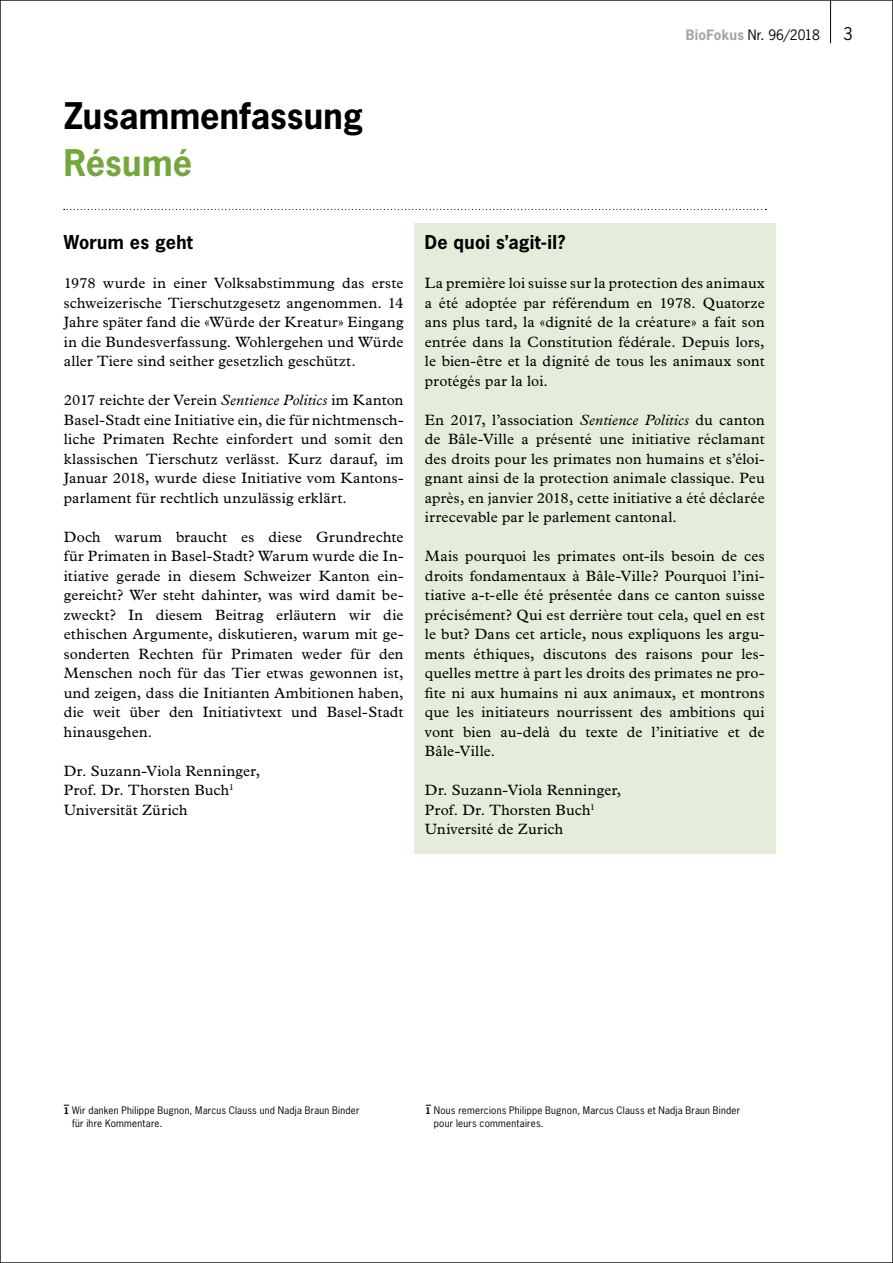
<style>
.page{position:relative;width:893px;height:1263px;background:#fff}
.page>*{position:absolute;margin:0;border:0;box-sizing:border-box;transform-origin:0 0}
.t1{font:700 34.5px "News Gothic";letter-spacing:.005em;color:#000}
.t2{font:700 34.5px "News Gothic";letter-spacing:.01em;color:#75a63c}
.t3{font:700 18px "News Gothic";letter-spacing:.015em;color:#000}
.t4{font:16.5px "News Gothic";color:#000}
.t5{font:15px/19.5px "Plantin";letter-spacing:.015em;color:#000;text-align:justify}
.t6{font:13.5px "News Gothic";color:#000}
.t7{font:9.75px/12.8px "News Gothic";letter-spacing:.025em;color:#000}
.s1{font-weight:700;color:#a4a4a4}
.s2{font-style:italic}
.s3{font-weight:700;font-size:8.7px}
</style>
<div class="page">
<hr style="left:830px;top:0;width:1px;height:43px;background:#000">
<div style="left:414px;top:223px;width:361px;height:631px;background:#e3edd9"></div>
<svg style="left:64px;top:209px;width:702px;height:1px"></svg>
<p class="t6" style="left:686px;top:26px;width:135px"><span class="s1">BioFokus</span> Nr. 96/2018</p>
<p class="t4" style="left:843px;top:23px;width:11px">3</p>
<h1 class="t1" style="left:64px;top:93px;width:301px">Zusammenfassung</h1>
<h1 class="t2" style="left:64px;top:140px;width:130px">Résumé</h1>
<p class="t3" style="left:64px;top:230px;width:131px">Worum es geht</p>
<p class="t5" style="left:64px;top:273px;width:341px">1978 wurde in einer Volksabstimmung das erste schweizerische Tierschutzgesetz angenommen. 14<br>Jahre später fand die «Würde der Kreatur» Eingang in die Bundesverfassung. Wohlergehen und Würde aller Tiere sind seither gesetzlich geschützt.</p>
<p class="t5" style="left:64px;top:390px;width:341px">2017 reichte der Verein <span class="s2">Sentience Politics</span> im Kanton Basel-Stadt eine Initiative ein, die für nichtmensch&shy;liche Primaten Rechte einfordert und somit den klassischen Tierschutz verlässt. Kurz darauf, im Januar 2018, wurde diese Initiative vom Kantons&shy;parlament für rechtlich unzulässig erklärt.</p>
<p class="t5" style="left:64px;top:527px;width:341px">Doch warum braucht es diese Grundrechte für Primaten in Basel-Stadt? Warum wurde die In&shy;itiative gerade in diesem Schweizer Kanton ein&shy;gereicht? Wer steht dahinter, was wird damit be&shy;zweckt? In diesem Beitrag erläutern wir die ethischen Argumente, diskutieren, warum mit ge&shy;sonderten Rechten für Primaten weder für den Menschen noch für das Tier etwas gewonnen ist, und zeigen, dass die Initianten Ambitionen haben, die weit über den Initiativtext und Basel-Stadt hinausgehen.</p>
<p class="t5" style="left:64px;top:761px;width:198px;text-align:left">Dr. Suzann-Viola Renninger,<br>Prof. Dr. Thorsten Buch<sup>1<br></sup>Universität Zürich</p>
<p class="t3" style="left:425px;top:230px;width:142px">De quoi s’agit-il?</p>
<p class="t5" style="left:425px;top:273px;width:341px">La première loi suisse sur la protection des animaux a été adoptée par référendum en 1978. Quatorze ans plus tard, la «dignité de la créature» a fait son entrée dans la Constitution fédérale. Depuis lors, le bien-être et la dignité de tous les animaux sont protégés par la loi.</p>
<p class="t5" style="left:425px;top:410px;width:341px">En 2017, l’association <span class="s2">Sentience Politics</span> du canton de Bâle-Ville a présenté une initiative réclamant des droits pour les primates non humains et s’éloi&shy;gnant ainsi de la protection animale classique. Peu après, en janvier 2018, cette initiative a été déclarée irrecevable par le parlement cantonal.</p>
<p class="t5" style="left:425px;top:546px;width:341px">Mais pourquoi les primates ont-ils besoin de ces droits fondamentaux à Bâle-Ville? Pourquoi l’ini&shy;tiative a-t-elle été présentée dans ce canton suisse précisément? Qui est derrière tout cela, quel en est le but? Dans cet article, nous expliquons les argu&shy;ments éthiques, discutons des raisons pour les&shy;quelles mettre à part les droits des primates ne pro&shy;fite ni aux humains ni aux animaux, et montrons que les initiateurs nourrissent des ambitions qui vont bien au-delà du texte de l’initiative et de Bâle-Ville.</p>
<p class="t5" style="left:425px;top:780px;width:198px;text-align:left">Dr. Suzann-Viola Renninger,<br>Prof. Dr. Thorsten Buch<sup>1<br></sup>Université de Zurich</p>
<p class="t7" style="left:72px;top:1104px;width:289px;text-indent:-8px"><span class="s3">1</span> Wir danken Philippe Bugnon, Marcus Clauss und Nadja Braun Binder für ihre Kommentare.</p>
<p class="t7" style="left:434px;top:1104px;width:308px;text-indent:-8px"><span class="s3">1</span> Nous remercions Philippe Bugnon, Marcus Clauss et Nadja Braun Binder pour leurs commentaires.</p>
</div>
